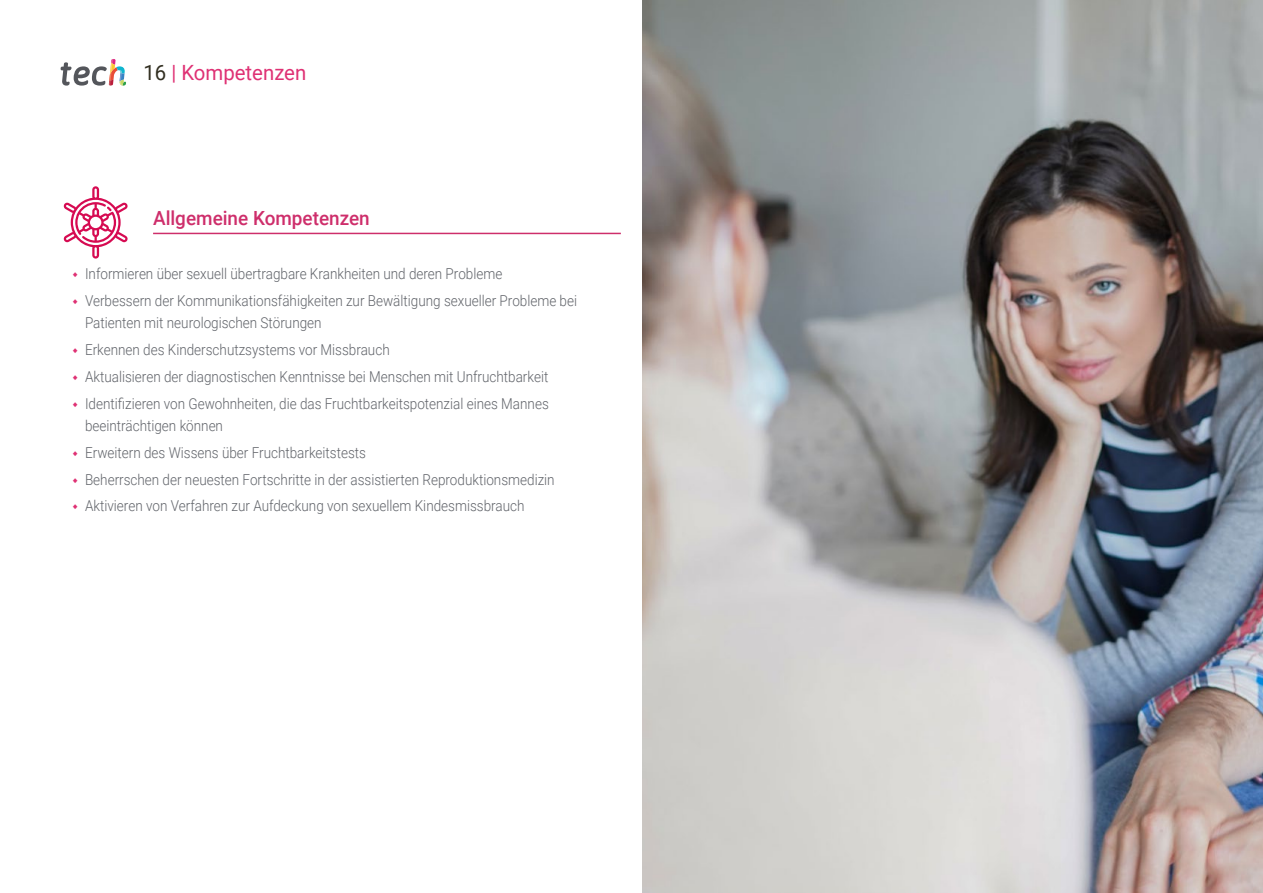
<style>
.page{position:relative;width:1263px;height:893px;background:#fff}
.page>*{position:absolute;margin:0;border:0;box-sizing:border-box;transform-origin:0 0}
.t1{font:21px "Roboto";color:#df3174}
.t2{font:500 19.5px "Roboto";color:#ce2e6b}
.t3{font:300 15px/26.7px "Roboto";color:#61646a;scale:.9 1}
.s1{color:#312e20}
</style>
<div class="page">
<hr style="left:153px;top:233px;width:468px;height:1px;background:#ce2e6b">
<svg style="left:63px;top:186px;width:65px;height:73px"></svg>
<svg style="left:61px;top:59px;width:65px;height:27px"></svg>
<img style="left:642px;top:0;width:621px;height:893px">
<h1 class="t1" style="left:144px;top:57px;width:164px"><span class="s1">16</span> | Kompetenzen</h1>
<h2 class="t2" style="left:153px;top:205px;width:218px">Allgemeine Kompetenzen</h2>
<p class="t3" style="left:85px;top:260px;width:548px">Informieren über sexuell übertragbare Krankheiten und deren Probleme<br>Verbessern der Kommunikationsfähigkeiten zur Bewältigung sexueller Probleme bei</p>
<p class="t3" style="left:85px;top:309px;width:517px">Patienten mit neurologischen Störungen<br>Erkennen des Kinderschutzsystems vor Missbrauch<br>Aktualisieren der diagnostischen Kenntnisse bei Menschen mit Unfruchtbarkeit Identifizieren von Gewohnheiten, die das Fruchtbarkeitspotenzial eines Mannes</p>
<p class="t3" style="left:85px;top:412px;width:523px">beeinträchtigen können<br>Erweitern des Wissens über Fruchtbarkeitstests<br>Beherrschen der neuesten Fortschritte in der assistierten Reproduktionsmedizin Aktivieren von Verfahren zur Aufdeckung von sexuellem Kindesmissbrauch</p>
</div>
